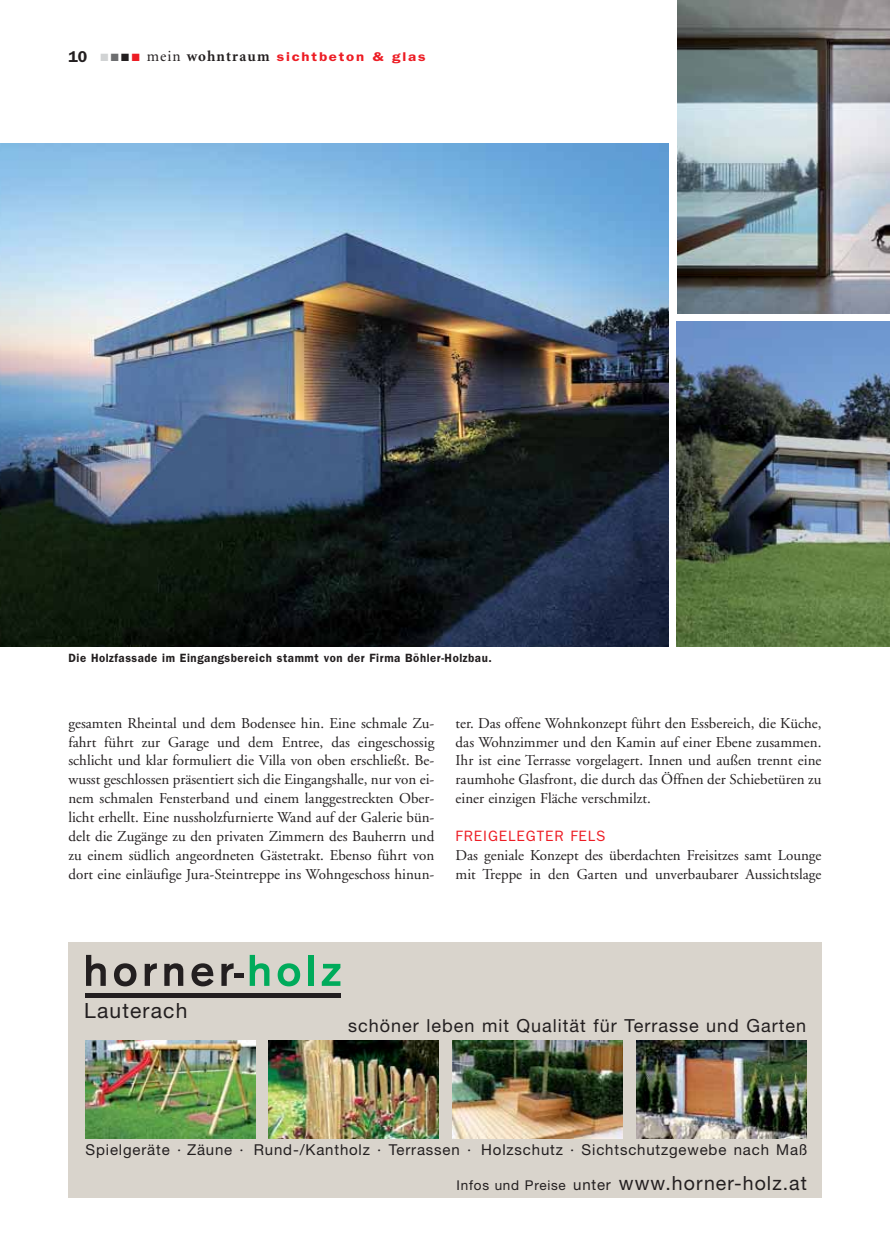
<style>
.page{position:relative;width:890px;height:1260px;background:#fff}
.page>*{position:absolute;margin:0;border:0;box-sizing:border-box;transform-origin:0 0}
.t1{font:21px "Helvetica Neue";letter-spacing:.055em;color:#231f20}
.t2{font:19.5px "Helvetica Neue";letter-spacing:.055em;color:#231f20}
.t3{font:18px "Helvetica Neue";letter-spacing:.055em;color:#231f20}
.t4{font:15px/18.9px "Adobe Garamond";color:#231f20;text-align:justify}
.t5{font:15px "Helvetica Neue";letter-spacing:.055em;color:#231f20}
.t6{font:15px "Franklin Gothic";letter-spacing:.06em;color:#ed1c24}
.t7{font:600 12.75px "Franklin Gothic";letter-spacing:.12em;color:#ed1c24;scale:1.18 1}
.t8{font:600 12px "Franklin Gothic";letter-spacing:.05em;color:#231f20;scale:.95 1}
.s1{font-size:15.75px;color:#231f20}
.s2{color:#d1d3d4}
.s3{color:#6d6e70}
.s4{color:#231f20}
.s5{font-family:"Minion";font-weight:400;font-size:15px;color:#231f20}
.s6{font-family:"Minion";font-weight:700;font-size:15px;color:#231f20}
.s7{font-size:13.5px}
.s8{font-size:15px}
</style>
<div class="page">
<img style="left:0;top:144px;width:668px;height:503px">
<img style="left:676px;top:321px;width:213px;height:326px">
<img style="left:677px;top:0;width:212px;height:313px">
<div style="left:68px;top:942px;width:753px;height:255px;background:#d9d4cc"></div>
<svg style="left:86px;top:954px;width:20px;height:31px"></svg>
<svg style="left:114px;top:963px;width:22px;height:23px"></svg>
<svg style="left:145px;top:963px;width:12px;height:22px"></svg>
<svg style="left:164px;top:963px;width:19px;height:22px"></svg>
<svg style="left:191px;top:963px;width:22px;height:23px"></svg>
<svg style="left:221px;top:963px;width:12px;height:22px"></svg>
<svg style="left:250px;top:954px;width:19px;height:31px"></svg>
<svg style="left:277px;top:963px;width:23px;height:23px"></svg>
<div style="left:308px;top:954px;width:5px;height:31px;background:#00ab5b"></div>
<svg style="left:322px;top:963px;width:18px;height:22px"></svg>
<div style="left:234px;top:972px;width:10px;height:5px;background:#231f20"></div>
<div style="left:86px;top:992px;width:255px;height:5px;background:#231f20"></div>
<img style="left:86px;top:1040px;width:169px;height:98px">
<img style="left:268px;top:1040px;width:170px;height:98px">
<img style="left:452px;top:1040px;width:170px;height:98px">
<img style="left:636px;top:1040px;width:170px;height:98px">
<p class="t7" style="left:68px;top:53px;width:304px"><span class="s1">10</span> <span class="s2">■</span> <span class="s3">■</span> <span class="s4">■</span> ■ <span class="s5">mein</span> <span class="s6">wohntraum</span> sichtbeton &amp; glas</p>
<p class="t8" style="left:68px;top:654px;width:447px">Die Holzfassade im Eingangsbereich stammt von der Firma Böhler-Holzbau.</p>
<p class="t4" style="left:68px;top:714px;width:367px">gesamten Rheintal und dem Bodensee hin. Eine schmale Zu&shy;fahrt führt zur Garage und dem Entree, das eingeschossig schlicht und klar formuliert die Villa von oben erschließt. Be&shy;wusst geschlossen präsentiert sich die Eingangshalle, nur von ei&shy;nem schmalen Fensterband und einem langgestreckten Ober&shy;licht erhellt. Eine nussholzfurnierte Wand auf der Galerie bün&shy;delt die Zugänge zu den privaten Zimmern des Bauherrn und zu einem südlich angeordneten Gästetrakt. Ebenso führt von dort eine einläufige Jura-Steintreppe ins Wohngeschoss hinun-</p>
<p class="t4" style="left:455px;top:714px;width:367px">ter. Das offene Wohnkonzept führt den Essbereich, die Küche, das Wohnzimmer und den Kamin auf einer Ebene zusammen.<br>Ihr ist eine Terrasse vorgelagert. Innen und außen trennt eine raumhohe Glasfront, die durch das Öffnen der Schiebetüren zu einer einzigen Fläche verschmilzt.</p>
<p class="t6" style="left:455px;top:830px;width:151px">FREIGELEGTER FELS</p>
<p class="t4" style="left:455px;top:847px;width:367px">Das geniale Konzept des überdachten Freisitzes samt Lounge mit Treppe in den Garten und unverbaubarer Aussichtslage</p>
<h1 class="t1" style="left:84px;top:1002px;width:105px">Lauterach</h1>
<p class="t3" style="left:348px;top:1018px;width:459px">schöner leben mit Qualität für Terrasse und Garten</p>
<p class="t5" style="left:86px;top:1144px;width:723px">Spielgeräte · Zäune · Rund-/Kantholz · Terrassen · Holzschutz · Sichtschutzgewebe nach Maß</p>
<h2 class="t2" style="left:456px;top:1175px;width:352px"><span class="s7">Infos und Preise</span> <span class="s8">unter</span> www.horner-holz.at</h2>
</div>
